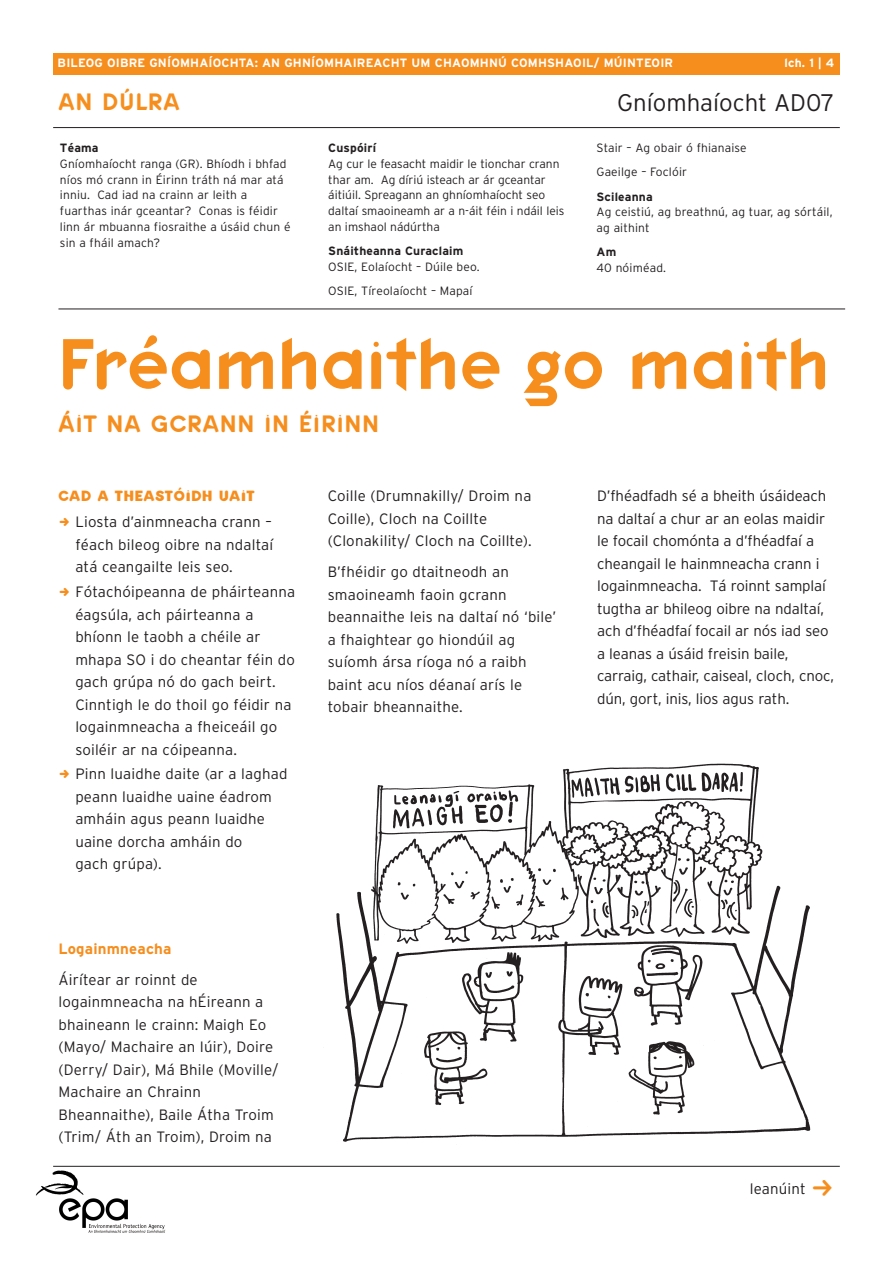
<style>
.page{position:relative;width:893px;height:1263px;background:#fff}
.page>*{position:absolute;margin:0;border:0;box-sizing:border-box;transform-origin:0 0}
.t1{font:72px "Keedy Sans Reg";color:#f68e1e}
.t2{font:24px "Keedy Sans Reg";letter-spacing:.055em;color:#f68e1e}
.t3{font:300 24px "Interstate";color:#231f20}
.t4{font:300 15px/22.5px "Interstate";letter-spacing:.015em;color:#231f20}
.t5{font:300 15px/22.5px "Interstate";letter-spacing:-.005em;color:#231f20}
.t6{font:700 15px "Keedy Sans";letter-spacing:.05em;color:#f68e1e}
.t7{font:700 15px "Interstate";letter-spacing:.015em;color:#f68e1e}
.t8{font:300 12px/15.8px "Interstate";letter-spacing:.015em;color:#231f20}
.t9{font:700 12px "Interstate";letter-spacing:.015em;color:#fff}
.t10{font:700 12px "Interstate";letter-spacing:.015em;color:#231f20}
</style>
<div class="page">
<img style="left:35px;top:1170px;width:131px;height:63px">
<div style="left:53px;top:53px;width:787px;height:21px;background:#f68e1e"></div>
<hr style="left:53px;top:127px;width:787px;height:1px;background:#231f20">
<hr style="left:58px;top:309px;width:787px;height:1px;background:#231f20">
<hr style="left:53px;top:1166px;width:787px;height:1px;background:#231f20">
<img style="left:336px;top:763px;width:475px;height:379px">
<svg style="left:571px;top:799px;width:178px;height:2px"></svg>
<img style="left:571px;top:768px;width:178px;height:31px">
<img style="left:387px;top:789px;width:135px;height:40px">
<p class="t9" style="left:58px;top:56px;width:617px">BILEOG OIBRE GNÍOMHAÍOCHTA: AN GHNÍOMHAIREACHT UM CHAOMHNÚ COMHSHAOIL/ MÚINTEOIR</p>
<p class="t9" style="left:785px;top:56px;width:51px">lch. 1 | 4</p>
<h2 class="t2" style="left:58px;top:88px;width:123px">AN DÚLRA</h2>
<h2 class="t3" style="left:617px;top:89px;width:219px">Gníomhaíocht AD07</h2>
<p class="t10" style="left:60px;top:141px;width:40px">Téama</p>
<p class="t8" style="left:60px;top:156px;width:232px">Gníomhaíocht ranga (GR). Bhíodh i bhfad níos mó crann in Éirinn tráth ná mar atá inniu. Cad iad na crainn ar leith a fuarthas inár gceantar? Conas is féidir linn ár mbuanna fiosraithe a úsáid chun é sin a fháil amach?</p>
<p class="t10" style="left:328px;top:141px;width:49px">Cuspóirí</p>
<p class="t8" style="left:328px;top:156px;width:238px">Ag cur le feasacht maidir le tionchar crann thar am. Ag díriú isteach ar ár gceantar áitiúil. Spreagann an ghníomhaíocht seo daltaí smaoineamh ar a n-áit féin i ndáil leis an imshaol nádúrtha</p>
<p class="t10" style="left:328px;top:244px;width:137px">Snáitheanna Curaclaim</p>
<p class="t8" style="left:328px;top:255px;width:153px;line-height:24.3px">OSIE, Eolaíocht – Dúile beo.<br>OSIE, Tíreolaíocht – Mapaí</p>
<p class="t8" style="left:597px;top:136px;width:152px;line-height:24.3px">Stair – Ag obair ó fhianaise<br>Gaeilge – Foclóir</p>
<p class="t10" style="left:597px;top:190px;width:58px">Scileanna</p>
<p class="t8" style="left:597px;top:204px;width:238px">Ag ceistiú, ag breathnú, ag tuar, ag sórtáil, ag aithint</p>
<p class="t10" style="left:597px;top:245px;width:21px">Am</p>
<p class="t8" style="left:597px;top:260px;width:71px">40 nóiméad.</p>
<h1 class="t1" style="left:58px;top:322px;width:773px">Fréamhaithe go maith</h1>
<h2 class="t2" style="left:58px;top:410px;width:322px">ÁIT NA GCRANN IN ÉIRINN</h2>
<p class="t6" style="left:58px;top:487px;width:198px">CAD A THEASTÓIDH UAIT</p>
<p class="t4" style="left:75px;top:511px;width:199px;text-align:justify">Liosta d’ainmneacha crann – féach bileog oibre na ndaltaí atá ceangailte leis seo.</p>
<p class="t4" style="left:75px;top:581px;width:221px">Fótachóipeanna de pháirteanna éagsúla, ach páirteanna a bhíonn le taobh a chéile ar mhapa SO i do cheantar féin do gach grúpa nó do gach beirt.<br>Cinntigh le do thoil go féidir na logainmneacha a fheiceáil go soiléir ar na cóipeanna.</p>
<p class="t4" style="left:75px;top:763px;width:214px">Pinn luaidhe daite (ar a laghad peann luaidhe uaine éadrom amháin agus peann luaidhe uaine dorcha amháin do<br>gach grúpa).</p>
<p class="t7" style="left:58px;top:939px;width:115px">Logainmneacha</p>
<p class="t4" style="left:58px;top:968px;width:222px">Áirítear ar roinnt de logainmneacha na hÉireann a bhaineann le crainn: Maigh Eo (Mayo/ Machaire an Iúir), Doire (Derry/ Dair), Má Bhile (Moville/<br>Machaire an Chrainn<br>Bheannaithe), Baile Átha Troim (Trim/ Áth an Troim), Droim na</p>
<p class="t4" style="left:328px;top:485px;width:206px">Coille (Drumnakilly/ Droim na<br>Coille), Cloch na Coillte (Clonakility/ Cloch na Coillte).</p>
<p class="t4" style="left:328px;top:561px;width:230px">B’fhéidir go dtaitneodh an smaoineamh faoin gcrann beannaithe leis na daltaí nó ‘bile’ a fhaightear go hiondúil ag suíomh ársa ríoga nó a raibh baint acu níos déanaí arís le tobair bheannaithe.</p>
<p class="t5" style="left:597px;top:485px;width:238px">D’fhéadfadh sé a bheith úsáideach na daltaí a chur ar an eolas maidir le focail chomónta a d’fhéadfaí a cheangail le hainmneacha crann i logainmneacha. Tá roinnt samplaí tugtha ar bhileog oibre na ndaltaí, ach d’fhéadfaí focail ar nós iad seo a leanas a úsáid freisin baile, carraig, cathair, caiseal, cloch, cnoc, dún, gort, inis, lios agus rath.</p>
<p class="t4" style="left:750px;top:1177px;width:57px">leanúint</p>
</div>
